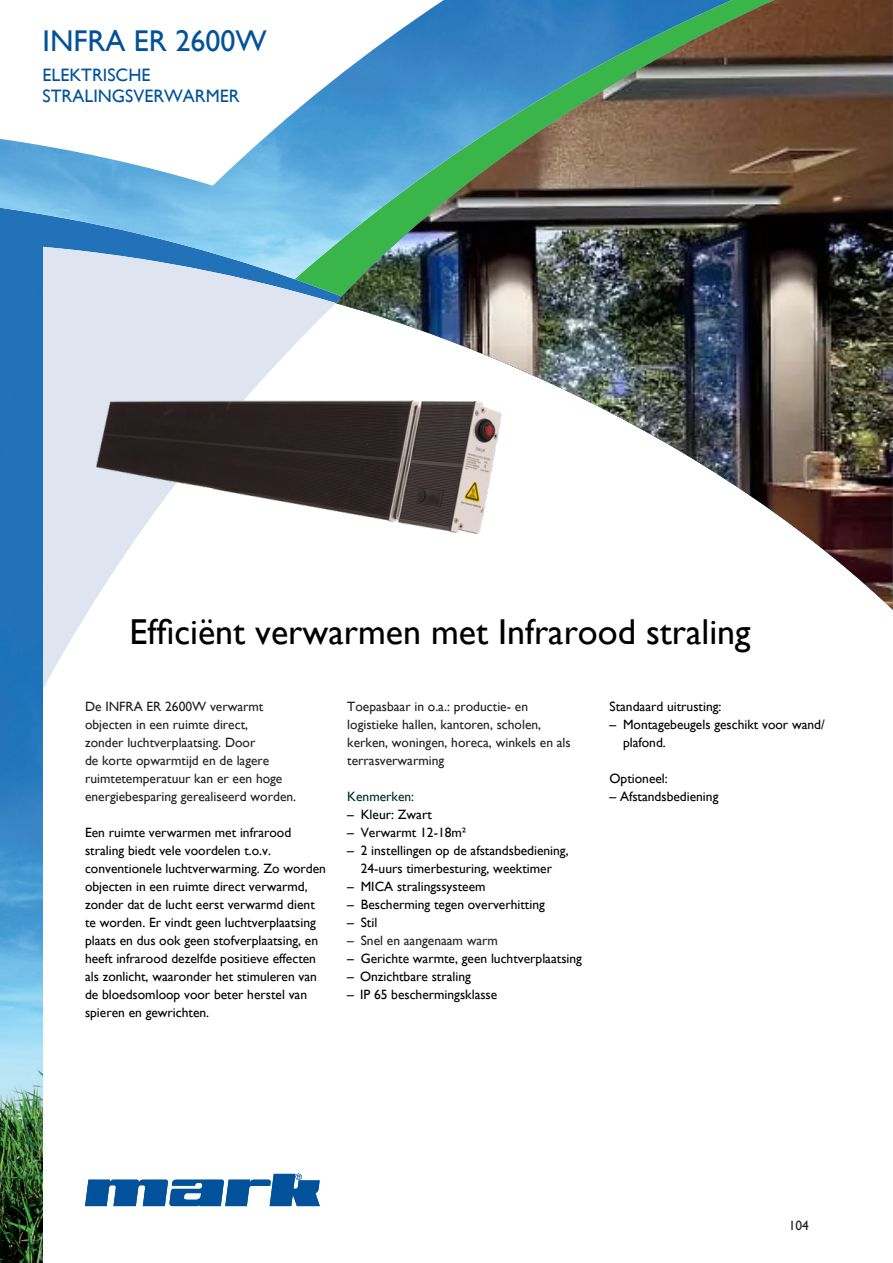
<style>
.page{position:relative;width:893px;height:1263px;background:#fff}
.page>*{position:absolute;margin:0;border:0;box-sizing:border-box;transform-origin:0 0}
.Kop1{font:36px "Gill Sans";color:#000001}
.Product_naam{font:30px "Gill Sans";color:#01529a}
.Product_naam-2{font:18px "Gill Sans";color:#01529a}
.Introtekst{font:13.5px/18px "Gill Sans";color:#000001}
.Introtekst-2{font:13.5px/18px "Gill Sans";color:#231f20}
.Introtekst-3{font:13.5px "Gill Sans";color:#002a2d}
</style>
<div class="page">
<svg style="left:85px;top:1174px;width:235px;height:32px"></svg>
<svg style="left:43px;top:279px;width:292px;height:409px;fill:#dfe4f1"></svg>
<img style="left:0;top:79px;width:335px;height:200px">
<img style="left:0;top:238px;width:43px;height:1025px">
<img style="left:335px;top:0;width:558px;height:610px">
<img style="left:85px;top:387px;width:434px;height:193px">
<p class="Product_naam" style="left:43px;top:23px;width:226px">INFRA ER 2600W</p>
<p class="Product_naam-2" style="left:43px;top:64px;width:109px">ELEKTRISCHE</p>
<p class="Product_naam-2" style="left:43px;top:86px;width:199px">STRALINGSVERWARMER</p>
<p class="Kop1" style="left:129px;top:611px;width:623px">Efficiënt verwarmen met Infrarood straling</p>
<p class="Introtekst-2" style="left:85px;top:698px;width:213px">De INFRA ER 2600W verwarmt objecten in een ruimte direct,<br>zonder luchtverplaatsing. Door<br>de korte opwarmtijd en de lagere ruimtetemperatuur kan er een hoge energiebesparing gerealiseerd worden.</p>
<p class="Introtekst" style="left:85px;top:824px;width:242px">Een ruimte verwarmen met infrarood straling biedt vele voordelen t.o.v. conventionele luchtverwarming. Zo worden objecten in een ruimte direct verwarmd, zonder dat de lucht eerst verwarmd dient te worden. Er vindt geen luchtverplaatsing plaats en dus ook geen stofverplaatsing, en heeft infrarood dezelfde positieve effecten als zonlicht, waaronder het stimuleren van de bloedsomloop voor beter herstel van spieren en gewrichten.</p>
<p class="Introtekst-2" style="left:347px;top:698px;width:225px">Toepasbaar in o.a.: productie- en logistieke hallen, kantoren, scholen, kerken, woningen, horeca, winkels en als terrasverwarming</p>
<p class="Introtekst-3" style="left:347px;top:789px;width:68px">Kenmerken:</p>
<p class="Introtekst" style="left:347px;top:806px;width:86px">– Kleur: Zwart</p>
<p class="Introtekst" style="left:347px;top:824px;width:121px">– Verwarmt 12-18m²</p>
<p class="Introtekst" style="left:347px;top:842px;width:223px;text-align:center">– 2 instellingen op de afstandsbediening,<br>24-uurs timerbesturing, weektimer</p>
<p class="Introtekst" style="left:347px;top:878px;width:140px">– MICA stralingssysteem</p>
<p class="Introtekst" style="left:347px;top:896px;width:199px">– Bescherming tegen oververhitting</p>
<p class="Introtekst" style="left:347px;top:914px;width:32px">– Stil</p>
<p class="Introtekst-2" style="left:347px;top:932px;width:152px">– Snel en aangenaam warm</p>
<p class="Introtekst" style="left:347px;top:950px;width:236px">– Gerichte warmte, geen luchtverplaatsing</p>
<p class="Introtekst" style="left:347px;top:968px;width:125px">– Onzichtbare straling</p>
<p class="Introtekst" style="left:347px;top:986px;width:152px">– IP 65 beschermingsklasse</p>
<p class="Introtekst" style="left:609px;top:698px;width:114px">Standaard uitrusting:</p>
<p class="Introtekst" style="left:623px;top:716px;width:203px;text-indent:-14px">– Montagebeugels geschikt voor wand/ plafond.</p>
<p class="Introtekst" style="left:609px;top:770px;width:60px">Optioneel:</p>
<p class="Introtekst" style="left:609px;top:788px;width:110px">– Afstandsbediening</p>
<p class="Introtekst-2" style="left:789px;top:1216px;width:22px">104</p>
</div>
